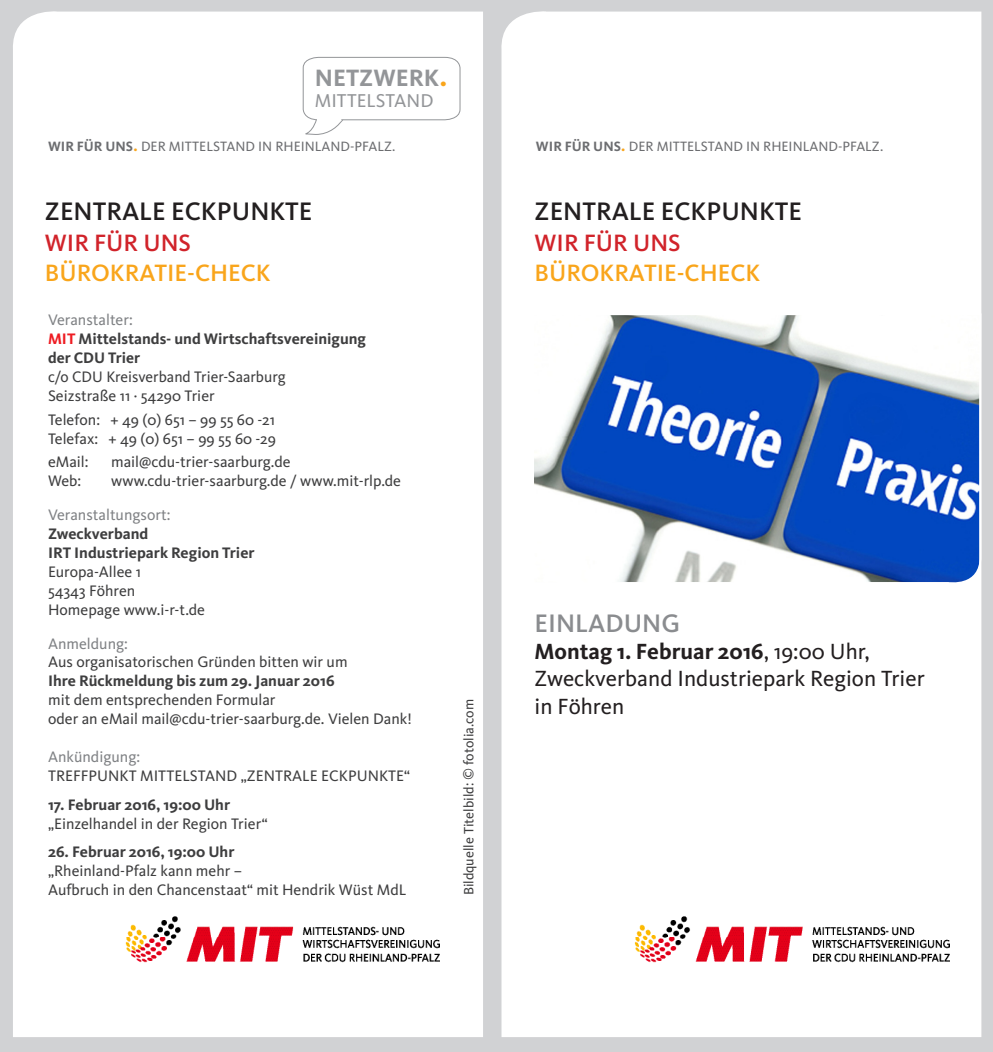
<style>
.page{position:relative;width:993px;height:1052px;background:#fff}
.page>*{position:absolute;margin:0;border:0;box-sizing:border-box;transform-origin:0 0}
.t1{font:500 26.25px "CDU Kievit";color:#231f20}
.t2{font:500 26.25px "CDU Kievit";color:#8a8c8f}
.t3{font:500 24.5px "CDU Kievit";color:#f9a51b}
.t4{font:500 24.5px "CDU Kievit";color:#d1232a}
.t5{font:700 24.5px "CDU Kievit";color:#939598}
.t6{font:22.75px/27.3px "CDU Kievit";color:#231f20}
.t7{font:19.25px "CDU Kievit";color:#939598}
.t8{font:15.75px/18.9px "CDU Kievit";color:#3e3e3f}
.t9{font:15.75px "CDU Kievit";color:#808285}
.t10{font:700 15.75px/18.9px "CDU Kievit";color:#3e3e3f}
.t11{font:14px "CDU Kievit";color:#6c6d70}
.t12{font:14px "CDU Kievit";color:#3e3e3f}
.s1{font-size:28px;color:#f9a51b}
.s2{font-weight:700}
.s3{font-size:21px;color:#f9a51b}
.s4{color:#808285}
.s5{font-weight:700;color:#ee1d23}
</style>
<div class="page">
<div style="left:0;top:0;width:992px;height:1052px;background:#d1d2d4"></div>
<div style="left:501px;top:11px;width:480px;height:1026px;background:#fff"></div>
<svg style="left:531px;top:312px;width:450px;height:276px;background:#7094d2"></svg>
<div style="left:13px;top:11px;width:470px;height:1026px;background:#fff"></div>
<div style="left:302px;top:56px;width:158px;height:79px;background:#fff"></div>
<div style="left:317px;top:116px;width:24px;height:5px;background:#fff"></div>
<img style="left:123px;top:909px;width:317px;height:69px">
<img style="left:632px;top:909px;width:317px;height:69px">
<p class="t5" style="left:315px;top:64px;width:134px">NETZWERK<span class="s1">.</span></p>
<p class="t7" style="left:315px;top:90px;width:120px">MITTELSTAND</p>
<p class="t11" style="left:48px;top:138px;width:349px"><span class="s2">WIR FÜR UNS</span><span class="s3">.</span> DER MITTELSTAND IN RHEINLAND-PFALZ.</p>
<p class="t11" style="left:536px;top:138px;width:349px"><span class="s2">WIR FÜR UNS</span><span class="s3">.</span> DER MITTELSTAND IN RHEINLAND-PFALZ.</p>
<p class="t1" style="left:45px;top:196px;width:269px">ZENTRALE ECKPUNKTE</p>
<p class="t4" style="left:45px;top:229px;width:147px">WIR FÜR UNS</p>
<p class="t3" style="left:45px;top:258px;width:227px">BÜROKRATIE-CHECK</p>
<p class="t8" style="left:48px;top:311px;width:319px"><span class="s4">Veranstalter:<br></span><span class="s5">MIT</span> <span class="s2">Mittelstands- und Wirtschaftsvereinigung der CDU Trier<br></span>c/o CDU Kreisverband Trier-Saarburg<br>Seizstraße 11 · 54290 Trier</p>
<p class="t8" style="left:48px;top:410px;width:228px">Telefon: + 49 (0) 651 – 99 55 60 -21</p>
<p class="t8" style="left:48px;top:429px;width:229px">Telefax: + 49 (0) 651 – 99 55 60 -29</p>
<p class="t8" style="left:48px;top:453px;width:42px">eMail:</p>
<p class="t8" style="left:111px;top:453px;width:181px">mail@cdu-trier-saarburg.de</p>
<p class="t8" style="left:48px;top:472px;width:35px">Web:</p>
<p class="t8" style="left:111px;top:472px;width:291px">www.cdu-trier-saarburg.de / www.mit-rlp.de</p>
<p class="t9" style="left:48px;top:506px;width:124px">Veranstaltungsort:</p>
<p class="t10" style="left:48px;top:524px;width:208px">Zweckverband<br>IRT Industriepark Region Trier</p>
<p class="t8" style="left:48px;top:562px;width:94px">Europa-Allee 1</p>
<p class="t8" style="left:48px;top:581px;width:158px">54343 Föhren<br>Homepage www.i-r-t.de</p>
<p class="t9" style="left:48px;top:634px;width:81px">Anmeldung:</p>
<p class="t8" style="left:48px;top:653px;width:365px">Aus organisatorischen Gründen bitten wir um<br><span class="s2">Ihre Rückmeldung bis zum 29. Januar 2016<br></span>mit dem entsprechenden Formular<br>oder an eMail mail@cdu-trier-saarburg.de. Vielen Dank!</p>
<p class="t9" style="left:48px;top:748px;width:94px">Ankündigung:</p>
<p class="t8" style="left:48px;top:766px;width:363px">TREFFPUNKT MITTELSTAND „ZENTRALE ECKPUNKTE“</p>
<p class="t8" style="left:48px;top:795px;width:221px"><span class="s2">17. Februar 2016, 19:00 Uhr </span>„Einzelhandel in der Region Trier“</p>
<p class="t8" style="left:48px;top:843px;width:359px"><span class="s2">26. Februar 2016, 19:00 Uhr<br></span>„Rheinland-Pfalz kann mehr –<br>Aufbruch in den Chancenstaat“ mit Hendrik Wüst MdL</p>
<p class="t12" style="left:461px;top:895px;width:198px;rotate:-90deg">Bildquelle Titelbild: © fotolia.com</p>
<p class="t1" style="left:534px;top:196px;width:269px">ZENTRALE ECKPUNKTE</p>
<p class="t4" style="left:534px;top:229px;width:147px">WIR FÜR UNS</p>
<p class="t3" style="left:534px;top:258px;width:227px">BÜROKRATIE-CHECK</p>
<p class="t2" style="left:534px;top:608px;width:147px">EINLADUNG</p>
<p class="t6" style="left:534px;top:638px;width:391px"><span class="s2">Montag 1. Februar 2016</span>, 19:00 Uhr,<br>Zweckverband Industriepark Region Trier in Föhren</p>
</div>
